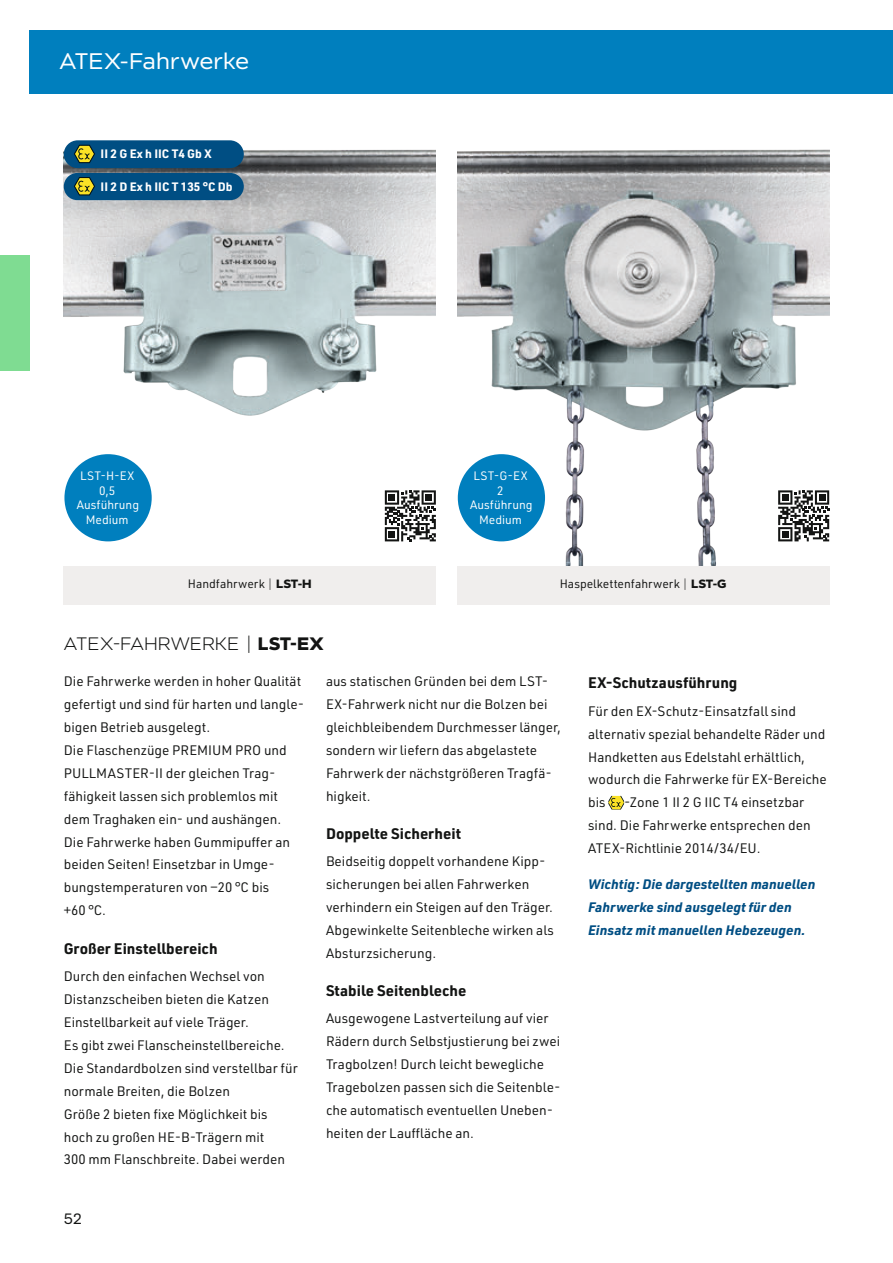
<style>
.page{position:relative;width:893px;height:1263px;background:#fff}
.page>*{position:absolute;margin:0;border:0;box-sizing:border-box;transform-origin:0 0}
.t1{font:22.5px "Modica";letter-spacing:-.005em;color:#fff}
.t2{font:300 18px "Modica";color:#131413}
.t3{font:700 15px "URWDIN";color:#131413}
.t4{font:15px "Modica";color:#131413}
.t5{font:13.5px/23px "URWDIN";color:#131413}
.t6{font:italic 700 13.5px/23px "URWDIN";color:#004e83}
.t7{font:12px/14.4px "URWDIN";color:#fff;text-align:center}
.t8{font:12px "URWDIN";color:#131413}
.t9{font:700 12px "URWDIN";color:#fff}
.s1{font-family:"Modica";font-weight:300}
.s2{font-family:"Modica";font-weight:700}
.s3{font-weight:700}
</style>
<div class="page">
<div style="left:30px;top:30px;width:863px;height:64px;background:#007fbe"></div>
<div style="left:0;top:256px;width:30px;height:115px;background:#7fdc92"></div>
<img style="left:64px;top:140px;width:372px;height:402px">
<img style="left:457px;top:149px;width:372px;height:417px">
<div style="left:457px;top:566px;width:372px;height:38px;background:#f0eeed"></div>
<div style="left:64px;top:566px;width:372px;height:38px;background:#f0eeed"></div>
<svg style="left:608px;top:796px;width:16px;height:13px"></svg>
<div style="left:64px;top:140px;width:180px;height:28px;background:#004e83;border-radius:14px"></div>
<svg style="left:74px;top:145px;width:21px;height:18px"></svg>
<div style="left:64px;top:173px;width:180px;height:27px;background:#004e83;border-radius:14px"></div>
<svg style="left:74px;top:177px;width:21px;height:18px"></svg>
<svg style="left:385px;top:490px;width:51px;height:51px"></svg>
<svg style="left:778px;top:490px;width:51px;height:51px"></svg>
<div style="left:458px;top:454px;width:87px;height:87px;background:#007fbe;border-radius:50%"></div>
<div style="left:64px;top:454px;width:88px;height:87px;background:#007fbe;border-radius:50%"></div>
<h1 class="t1" style="left:60px;top:48px;width:191px">ATEX-Fahrwerke</h1>
<p class="t9" style="left:101px;top:146px;width:112px">II 2 G Ex h IIC T4 Gb X</p>
<p class="t9" style="left:101px;top:178px;width:134px">II 2 D Ex h IIC T 135 °C Db</p>
<p class="t7" style="left:77px;top:469px;width:64px">LST-H-EX<br>0,5<br>Ausführung<br>Medium</p>
<p class="t7" style="left:470px;top:469px;width:64px">LST-G-EX<br>2<br>Ausführung<br>Medium</p>
<p class="t8" style="left:188px;top:576px;width:125px">Handfahrwerk <span class="s1">|</span> <span class="s2">LST-H</span></p>
<p class="t8" style="left:560px;top:576px;width:168px">Haspelkettenfahrwerk <span class="s1">|</span> <span class="s2">LST-G</span></p>
<h2 class="t2" style="left:64px;top:633px;width:261px">ATEX-FAHRWERKE | <span class="s3">LST-EX</span></h2>
<p class="t5" style="left:64px;top:669px;width:242px">Die Fahrwerke werden in hoher Qualität gefertigt und sind für harten und langle&shy;bigen Betrieb ausgelegt.<br>Die Flaschenzüge PREMIUM PRO und<br>PULLMASTER-II der gleichen Trag&shy;fähigkeit lassen sich problemlos mit dem Traghaken ein- und aushängen.<br>Die Fahrwerke haben Gummipuffer an beiden Seiten! Einsetzbar in Umge&shy;bungstemperaturen von −20 °C bis<br>+60 °C.</p>
<p class="t3" style="left:64px;top:938px;width:155px">Großer Einstellbereich</p>
<p class="t5" style="left:64px;top:964px;width:235px">Durch den einfachen Wechsel von Distanzscheiben bieten die Katzen Einstellbarkeit auf viele Träger.<br>Es gibt zwei Flanscheinstellbereiche.<br>Die Standardbolzen sind verstellbar für normale Breiten, die Bolzen<br>Größe 2 bieten fixe Möglichkeit bis hoch zu großen HE-B-Trägern mit<br>300 mm Flanschbreite. Dabei werden</p>
<p class="t5" style="left:326px;top:669px;width:237px">aus statischen Gründen bei dem LST-<br>EX-Fahrwerk nicht nur die Bolzen bei gleichbleibendem Durchmesser länger, sondern wir liefern das abgelastete<br>Fahrwerk der nächstgrößeren Tragfä&shy;higkeit.</p>
<p class="t3" style="left:326px;top:823px;width:136px">Doppelte Sicherheit</p>
<p class="t5" style="left:326px;top:849px;width:229px">Beidseitig doppelt vorhandene Kipp&shy;sicherungen bei allen Fahrwerken verhindern ein Steigen auf den Träger.<br>Abgewinkelte Seitenbleche wirken als Absturzsicherung.</p>
<p class="t3" style="left:326px;top:980px;width:142px">Stabile Seitenbleche</p>
<p class="t5" style="left:326px;top:1007px;width:236px">Ausgewogene Lastverteilung auf vier Rädern durch Selbstjustierung bei zwei Tragbolzen! Durch leicht bewegliche Tragebolzen passen sich die Seitenble&shy;che automatisch eventuellen Uneben&shy;heiten der Lauffläche an.</p>
<p class="t4" style="left:64px;top:1210px;width:20px">52</p>
<p class="t3" style="left:588px;top:673px;width:151px">EX-Schutzausführung</p>
<p class="t5" style="left:588px;top:699px;width:240px">Für den EX-Schutz-Einsatzfall sind alternativ spezial behandelte Räder und<br>Handketten aus Edelstahl erhältlich, wodurch die Fahrwerke für EX-Bereiche bis</p>
<p class="t5" style="left:588px;top:791px;width:224px;text-indent:36px">-Zone 1 II 2 G IIC T4 einsetzbar sind. Die Fahrwerke entsprechen den<br>ATEX-Richtlinie 2014/34/EU.</p>
<p class="t6" style="left:588px;top:872px;width:229px">Wichtig: Die dargestellten manuellen<br>Fahrwerke sind ausgelegt für den<br>Einsatz mit manuellen Hebezeugen.</p>
</div>
